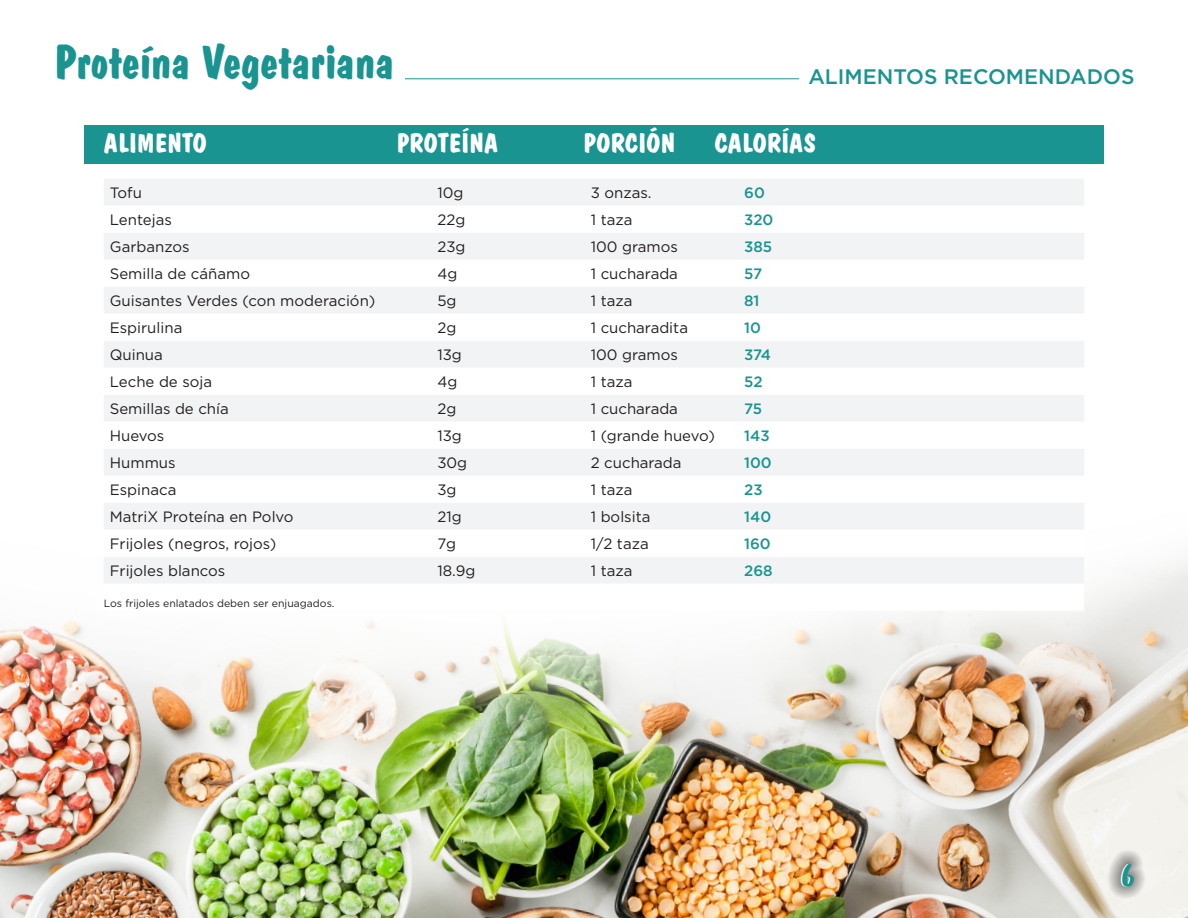
<style>
.page{position:relative;width:1188px;height:918px;background:#fff}
.page>*{position:absolute;margin:0;border:0;box-sizing:border-box;transform-origin:0 0}
.t1{font:48px "Dom Bold BT";color:#199490}
.t2{font:30px "Ludicrous";color:#199490}
.t3{font:27px "Dom Bold BT";letter-spacing:.01em;color:#fff}
.t4{font:500 21px "Gotham";color:#199490}
.t5{font:15px "Gotham";color:#231f20}
.t6{font:500 15px "Gotham";color:#199490}
.t7{font:10.5px "Gotham";color:#231f20}
</style>
<div class="page">
<img style="left:0;top:563px;width:1188px;height:355px">
<div style="left:84px;top:125px;width:1020px;height:39px;background:#199490"></div>
<div style="left:104px;top:179px;width:980px;height:26px;background:#f2f3f4"></div>
<svg style="left:104px;top:233px;width:980px;height:378px"></svg>
<hr style="left:405px;top:78px;width:394px;height:1px;background:#199490">
<div style="left:1107px;top:850px;width:39px;height:49px;background:#231f20;opacity:.9"></div>
<div style="left:84px;top:578px;width:270px;height:51px;background:#fff"></div>
<p class="t1" style="left:54px;top:33px;width:342px">Proteína Vegetariana</p>
<p class="t4" style="left:808px;top:63px;width:328px">ALIMENTOS RECOMENDADOS</p>
<p class="t3" style="left:104px;top:127px;width:104px">ALIMENTO</p>
<p class="t3" style="left:396px;top:127px;width:103px">PROTEÍNA</p>
<p class="t3" style="left:583px;top:127px;width:93px">PORCIÓN</p>
<p class="t3" style="left:715px;top:127px;width:102px">CALORÍAS</p>
<p class="t5" style="left:110px;top:183px;width:34px">Tofu</p>
<p class="t5" style="left:437px;top:183px;width:28px">10g</p>
<p class="t5" style="left:591px;top:183px;width:62px">3 onzas.</p>
<p class="t6" style="left:744px;top:183px;width:22px">60</p>
<p class="t5" style="left:110px;top:210px;width:64px">Lentejas</p>
<p class="t5" style="left:437px;top:210px;width:29px">22g</p>
<p class="t5" style="left:591px;top:210px;width:43px">1 taza</p>
<p class="t6" style="left:744px;top:210px;width:31px">320</p>
<p class="t5" style="left:110px;top:237px;width:81px">Garbanzos</p>
<p class="t5" style="left:437px;top:237px;width:30px">23g</p>
<p class="t5" style="left:591px;top:237px;width:89px">100 gramos</p>
<p class="t6" style="left:744px;top:237px;width:30px">385</p>
<p class="t5" style="left:110px;top:264px;width:142px">Semilla de cáñamo</p>
<p class="t5" style="left:437px;top:264px;width:22px">4g</p>
<p class="t5" style="left:591px;top:264px;width:89px">1 cucharada</p>
<p class="t6" style="left:744px;top:264px;width:20px">57</p>
<p class="t5" style="left:110px;top:291px;width:267px">Guisantes Verdes (con moderación)</p>
<p class="t5" style="left:437px;top:291px;width:21px">5g</p>
<p class="t5" style="left:591px;top:291px;width:43px">1 taza</p>
<p class="t6" style="left:744px;top:291px;width:17px">81</p>
<p class="t5" style="left:110px;top:318px;width:74px">Espirulina</p>
<p class="t5" style="left:437px;top:318px;width:20px">2g</p>
<p class="t5" style="left:591px;top:318px;width:99px">1 cucharadita</p>
<p class="t6" style="left:744px;top:318px;width:18px">10</p>
<p class="t5" style="left:110px;top:345px;width:55px">Quinua</p>
<p class="t5" style="left:437px;top:345px;width:26px">13g</p>
<p class="t5" style="left:591px;top:345px;width:89px">100 gramos</p>
<p class="t6" style="left:744px;top:345px;width:29px">374</p>
<p class="t5" style="left:110px;top:372px;width:104px">Leche de soja</p>
<p class="t5" style="left:437px;top:372px;width:22px">4g</p>
<p class="t5" style="left:591px;top:372px;width:43px">1 taza</p>
<p class="t6" style="left:744px;top:372px;width:20px">52</p>
<p class="t5" style="left:110px;top:399px;width:121px">Semillas de chía</p>
<p class="t5" style="left:437px;top:399px;width:20px">2g</p>
<p class="t5" style="left:591px;top:399px;width:89px">1 cucharada</p>
<p class="t6" style="left:744px;top:399px;width:20px">75</p>
<p class="t5" style="left:110px;top:426px;width:56px">Huevos</p>
<p class="t5" style="left:437px;top:426px;width:26px">13g</p>
<p class="t5" style="left:591px;top:426px;width:126px">1 (grande huevo)</p>
<p class="t6" style="left:744px;top:426px;width:27px">143</p>
<p class="t5" style="left:110px;top:453px;width:67px">Hummus</p>
<p class="t5" style="left:437px;top:453px;width:31px">30g</p>
<p class="t5" style="left:591px;top:453px;width:92px">2 cucharada</p>
<p class="t6" style="left:744px;top:453px;width:29px">100</p>
<p class="t5" style="left:110px;top:480px;width:68px">Espinaca</p>
<p class="t5" style="left:437px;top:480px;width:21px">3g</p>
<p class="t5" style="left:591px;top:480px;width:43px">1 taza</p>
<p class="t6" style="left:744px;top:480px;width:20px">23</p>
<p class="t5" style="left:110px;top:507px;width:185px">MatriX Proteína en Polvo</p>
<p class="t5" style="left:437px;top:507px;width:26px">21g</p>
<p class="t5" style="left:591px;top:507px;width:61px">1 bolsita</p>
<p class="t6" style="left:744px;top:507px;width:29px">140</p>
<p class="t5" style="left:110px;top:534px;width:168px">Frijoles (negros, rojos)</p>
<p class="t5" style="left:437px;top:534px;width:20px">7g</p>
<p class="t5" style="left:591px;top:534px;width:59px">1/2 taza</p>
<p class="t6" style="left:744px;top:534px;width:28px">160</p>
<p class="t5" style="left:110px;top:561px;width:117px">Frijoles blancos</p>
<p class="t5" style="left:437px;top:561px;width:40px">18.9g</p>
<p class="t5" style="left:591px;top:561px;width:43px">1 taza</p>
<p class="t6" style="left:744px;top:561px;width:30px">268</p>
<p class="t7" style="left:104px;top:596px;width:232px">Los frijoles enlatados deben ser enjuagados.</p>
<p class="t2" style="left:1122px;top:855px;width:15px">6</p>
</div>
